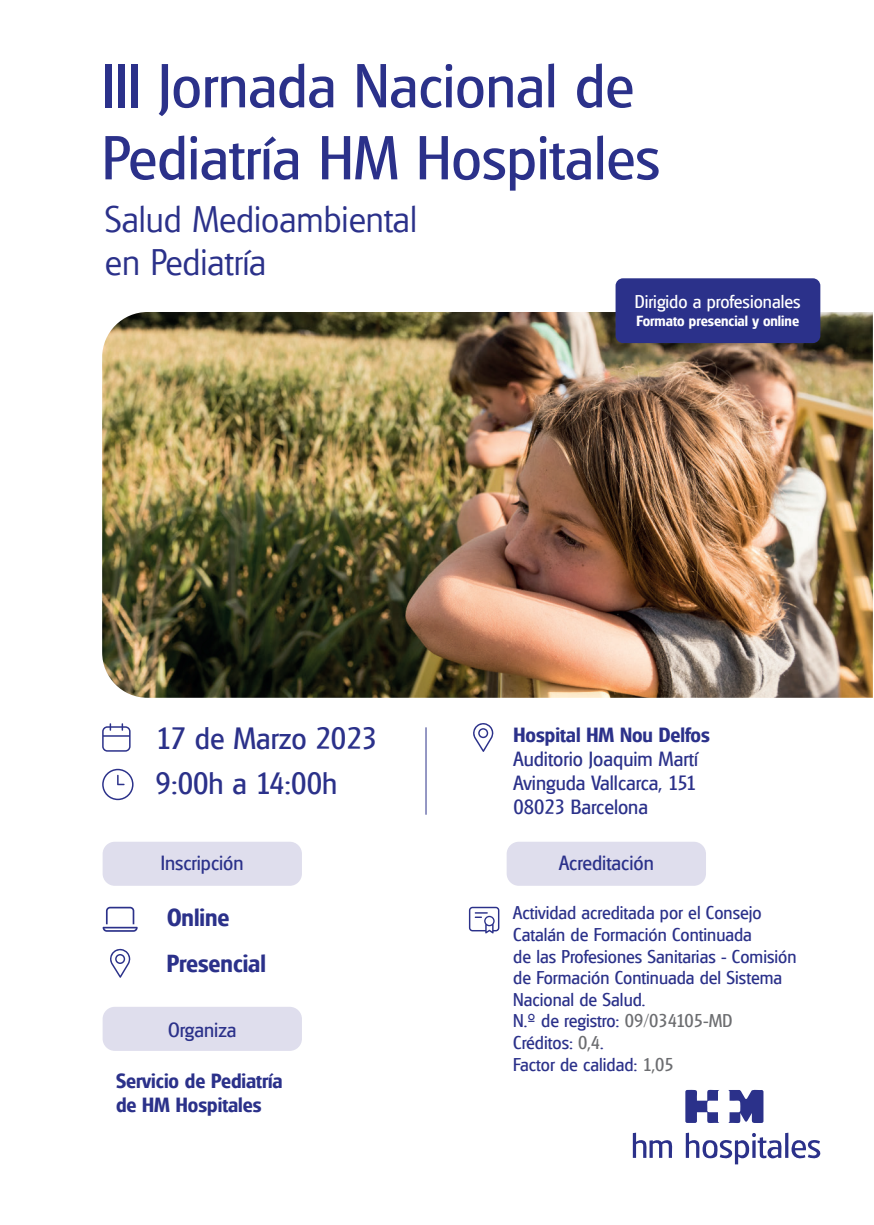
<style>
.page{position:relative;width:874px;height:1225px;background:#fff}
.page>*{position:absolute;margin:0;border:0;box-sizing:border-box;transform-origin:0 0}
.t1{font:60px/72px "Glasgow";color:#2b318a}
.t2{font:300 36px/43.2px "Glasgow";color:#2b318a}
.t3{font:30px/44.4px "Glasgow";color:#2b318a}
.t4{font:700 24px "Glasgow";color:#2b318a}
.t5{font:20px/24px "Glasgow";color:#2b318a;text-align:justify}
.t6{font:700 20px/24px "Glasgow";color:#2b318a}
.t7{font:18px/21.6px "Glasgow";color:#2b318a}
.t8{font:18px "Glasgow";color:#fff}
.t9{font:700 14.2px "Glasgow";color:#fff}
.s1{color:#6c6d70}
</style>
<div class="page">
<img style="left:102px;top:312px;width:770px;height:386px">
<svg style="left:685px;top:1089px;width:34px;height:34px"></svg>
<svg style="left:728px;top:1089px;width:35px;height:34px"></svg>
<svg style="left:632px;top:1132px;width:41px;height:25px"></svg>
<svg style="left:685px;top:1132px;width:136px;height:33px"></svg>
<svg style="left:102px;top:723px;width:28px;height:28px"></svg>
<svg style="left:102px;top:769px;width:31px;height:31px"></svg>
<div style="left:615px;top:278px;width:204px;height:65px;background:#2b318a;border-radius:7px"></div>
<svg style="left:103px;top:906px;width:35px;height:25px"></svg>
<div style="left:506px;top:841px;width:199px;height:44px;background:#dfdeed;border-radius:12px"></div>
<div style="left:103px;top:841px;width:199px;height:44px;background:#dfdeed;border-radius:12px"></div>
<div style="left:103px;top:1006px;width:199px;height:45px;background:#dfdeed;border-radius:12px"></div>
<hr style="left:425px;top:727px;width:1px;height:87px;background:#2b318a">
<svg style="left:468px;top:906px;width:31px;height:27px"></svg>
<svg style="left:473px;top:723px;width:20px;height:29px"></svg>
<svg style="left:110px;top:948px;width:20px;height:29px"></svg>
<h1 class="t1" style="left:102px;top:49px;width:559px">III Jornada Nacional de<br>Pediatría HM Hospitales</h1>
<h2 class="t2" style="left:105px;top:197px;width:313px">Salud Medioambiental en Pediatría</h2>
<p class="t8" style="left:634px;top:291px;width:167px">Dirigido a profesionales</p>
<p class="t9" style="left:636px;top:312px;width:164px">Formato presencial y online</p>
<h3 class="t3" style="left:155px;top:716px;width:223px">17 de Marzo 2023<br>9:00h a 14:00h</h3>
<p class="t6" style="left:513px;top:722px;width:197px">Hospital HM Nou Delfos</p>
<p class="t5" style="left:513px;top:747px;width:186px">Auditorio Joaquim Martí Avinguda Vallcarca, 151<br>08023 Barcelona</p>
<p class="t5" style="left:161px;top:850px;width:84px">Inscripción</p>
<p class="t5" style="left:559px;top:850px;width:96px">Acreditación</p>
<h3 class="t4" style="left:167px;top:902px;width:64px">Online</h3>
<h3 class="t4" style="left:166px;top:948px;width:101px">Presencial</h3>
<p class="t5" style="left:168px;top:1017px;width:70px">Organiza</p>
<p class="t6" style="left:116px;top:1068px;width:168px">Servicio de Pediatría de HM Hospitales</p>
<p class="t7" style="left:513px;top:902px;width:284px">Actividad acreditada por el Consejo<br>Catalán de Formación Continuada<br>de las Profesiones Sanitarias - Comisión de Formación Continuada del Sistema<br>Nacional de Salud.<br>N.º de registro: <span class="s1">09/034105-MD<br></span>Créditos: <span class="s1">0,4</span>.<br>Factor de calidad: <span class="s1">1,05</span></p>
</div>
